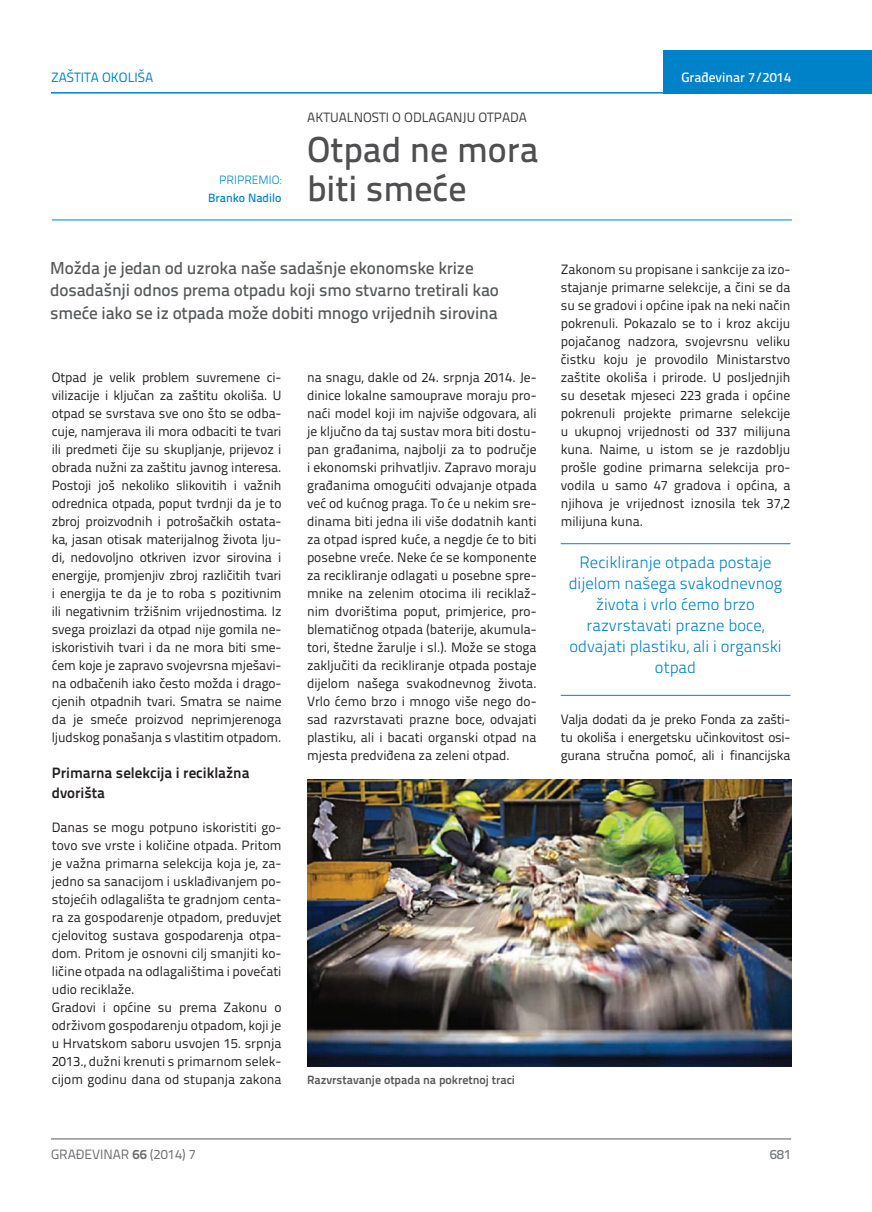
<style>
.page{position:relative;width:872px;height:1212px;background:#fff}
.page>*{position:absolute;margin:0;border:0;box-sizing:border-box;transform-origin:0 0}
.t1{font:500 36px/39px "Titillium Text 22 L";color:#4f4f51}
.t2{font:500 17.25px/22.5px "Titillium Text 22 L";letter-spacing:-.01em;color:#57585a}
.t3{font:300 16.5px/21px "Titillium Text 22 L";color:#0082c8;text-align:center}
.t4{font:700 15px/19.5px "Titillium Text 22 L";color:#231f20}
.t5{font:13.5px/18px "Titillium Text 22 L";color:#231f20;text-align:justify}
.t6{font:13.5px "Titillium Text 22 L";color:#3e3e3f}
.t7{font:13.5px "Titillium Text 22 L";color:#6c6d70}
.t8{font:500 13.5px "Titillium Text 22 L";color:#fff}
.t9{font:13.5px "Titillium Text 22 L";color:#0082c8}
.t10{font:500 13.5px "Titillium Text 22 L";color:#787a7d}
.t11{font:700 12px "Titillium Text 22 L";color:#57585a}
.t12{font:500 12px "Titillium Text 22 L";color:#0082c8}
.t13{font:300 12px "Titillium Text 22 L";color:#0082c8}
.s1{font-weight:700}
</style>
<div class="page">
<hr style="left:51px;top:1139px;width:740px;height:1px;background:#57585a">
<div style="left:663px;top:50px;width:209px;height:44px;background:#0082c8"></div>
<hr style="left:51px;top:92px;width:821px;height:2px;background:#0082c8">
<hr style="left:561px;top:543px;width:229px;height:1px;background:#0082c8">
<hr style="left:561px;top:695px;width:229px;height:1px;background:#0082c8">
<hr style="left:52px;top:220px;width:740px;height:1px;background:#0082c8">
<img style="left:307px;top:779px;width:485px;height:287px">
<p class="t9" style="left:51px;top:68px;width:104px">ZAŠTITA OKOLIŠA</p>
<p class="t8" style="left:681px;top:67px;width:111px">Građevinar 7/2014</p>
<p class="t13" style="left:219px;top:171px;width:64px">PRIPREMIO:</p>
<p class="t12" style="left:208px;top:188px;width:75px">Branko Nadilo</p>
<p class="t6" style="left:307px;top:107px;width:221px">AKTUALNOSTI O ODLAGANJU OTPADA</p>
<h1 class="t1" style="left:307px;top:128px;width:233px">Otpad ne mora biti smeće</h1>
<p class="t2" style="left:50px;top:255px;width:450px">Možda je jedan od uzroka naše sadašnje ekonomske krize dosadašnji odnos prema otpadu koji smo stvarno tretirali kao smeće iako se iz otpada može dobiti mnogo vrijednih sirovina</p>
<p class="t5" style="left:52px;top:367px;width:231px">Otpad je velik problem suvremene ci&shy;vilizacije i ključan za zaštitu okoliša. U otpad se svrstava sve ono što se odba&shy;cuje, namjerava ili mora odbaciti te tvari ili predmeti čije su skupljanje, prijevoz i obrada nužni za zaštitu javnog interesa.<br>Postoji još nekoliko slikovitih i važnih odrednica otpada, poput tvrdnji da je to zbroj proizvodnih i potrošačkih ostata&shy;ka, jasan otisak materijalnog života lju&shy;di, nedovoljno otkriven izvor sirovina i energije, promjenjiv zbroj različitih tvari i energija te da je to roba s pozitivnim ili negativnim tržišnim vrijednostima. Iz svega proizlazi da otpad nije gomila ne&shy;iskoristivih tvari i da ne mora biti sme&shy;ćem koje je zapravo svojevrsna mješavi&shy;na odbačenih iako često možda i drago&shy;cjenih otpadnih tvari. Smatra se naime da je smeće proizvod neprimjerenoga ljudskog ponašanja s vlastitim otpadom.</p>
<p class="t4" style="left:52px;top:762px;width:199px">Primarna selekcija i reciklažna dvorišta</p>
<p class="t5" style="left:52px;top:818px;width:231px;text-align:left">Danas se mogu potpuno iskoristiti go&shy;tovo sve vrste i količine otpada. Pritom je važna primarna selekcija koja je, za&shy;jedno sa sanacijom i usklađivanjem po&shy;stojećih odlagališta te gradnjom centa&shy;ra za gospodarenje otpadom, preduvjet cjelovitog sustava gospodarenja otpa&shy;dom. Pritom je osnovni cilj smanjiti ko&shy;ličine otpada na odlagalištima i povećati udio reciklaže.<br>Gradovi i općine su prema Zakonu o održivom gospodarenju otpadom, koji je u Hrvatskom saboru usvojen 15. srpnja 2013., dužni krenuti s primarnom selek&shy;cijom godinu dana od stupanja zakona</p>
<p class="t5" style="left:307px;top:367px;width:231px">na snagu, dakle od 24. srpnja 2014. Je&shy;dinice lokalne samouprave moraju pro&shy;naći model koji im najviše odgovara, ali je ključno da taj sustav mora biti dostu&shy;pan građanima, najbolji za to područje i ekonomski prihvatljiv. Zapravo moraju građanima omogućiti odvajanje otpada već od kućnog praga. To će u nekim sre&shy;dinama biti jedna ili više dodatnih kanti za otpad ispred kuće, a negdje će to biti posebne vreće. Neke će se komponente za recikliranje odlagati u posebne spre&shy;mnike na zelenim otocima ili reciklaž&shy;nim dvorištima poput, primjerice, pro&shy;blematičnog otpada (baterije, akumula&shy;tori, štedne žarulje i sl.). Može se stoga zaključiti da recikliranje otpada postaje dijelom našega svakodnevnog života.<br>Vrlo ćemo brzo i mnogo više nego do&shy;sad razvrstavati prazne boce, odvajati plastiku, ali i bacati organski otpad na mjesta predviđena za zeleni otpad.</p>
<p class="t11" style="left:307px;top:1071px;width:209px">Razvrstavanje otpada na pokretnoj traci</p>
<p class="t5" style="left:561px;top:259px;width:231px">Zakonom su propisane i sankcije za izo&shy;stajanje primarne selekcije, a čini se da su se gradovi i općine ipak na neki način pokrenuli. Pokazalo se to i kroz akciju pojačanog nadzora, svojevrsnu veliku čistku koju je provodilo Ministarstvo zaštite okoliša i prirode. U posljednjih su desetak mjeseci 223 grada i općine pokrenuli projekte primarne selekcije u ukupnoj vrijednosti od 337 milijuna kuna. Naime, u istom se je razdoblju prošle godine primarna selekcija pro&shy;vodila u samo 47 gradova i općina, a njihova je vrijednost iznosila tek 37,2 milijuna kuna.</p>
<p class="t3" style="left:568px;top:551px;width:215px">Recikliranje otpada postaje dijelom našega svakodnevnog života i vrlo ćemo brzo razvrstavati prazne boce, odvajati plastiku, ali i organski otpad</p>
<p class="t5" style="left:561px;top:709px;width:231px">Valja dodati da je preko Fonda za zašti&shy;tu okoliša i energetsku učinkovitost osi&shy;gurana stručna pomoć, ali i financijska</p>
<p class="t7" style="left:51px;top:1144px;width:146px">GRAĐEVINAR <span class="s1">66</span> (2014) 7</p>
<p class="t10" style="left:769px;top:1144px;width:23px">681</p>
</div>
